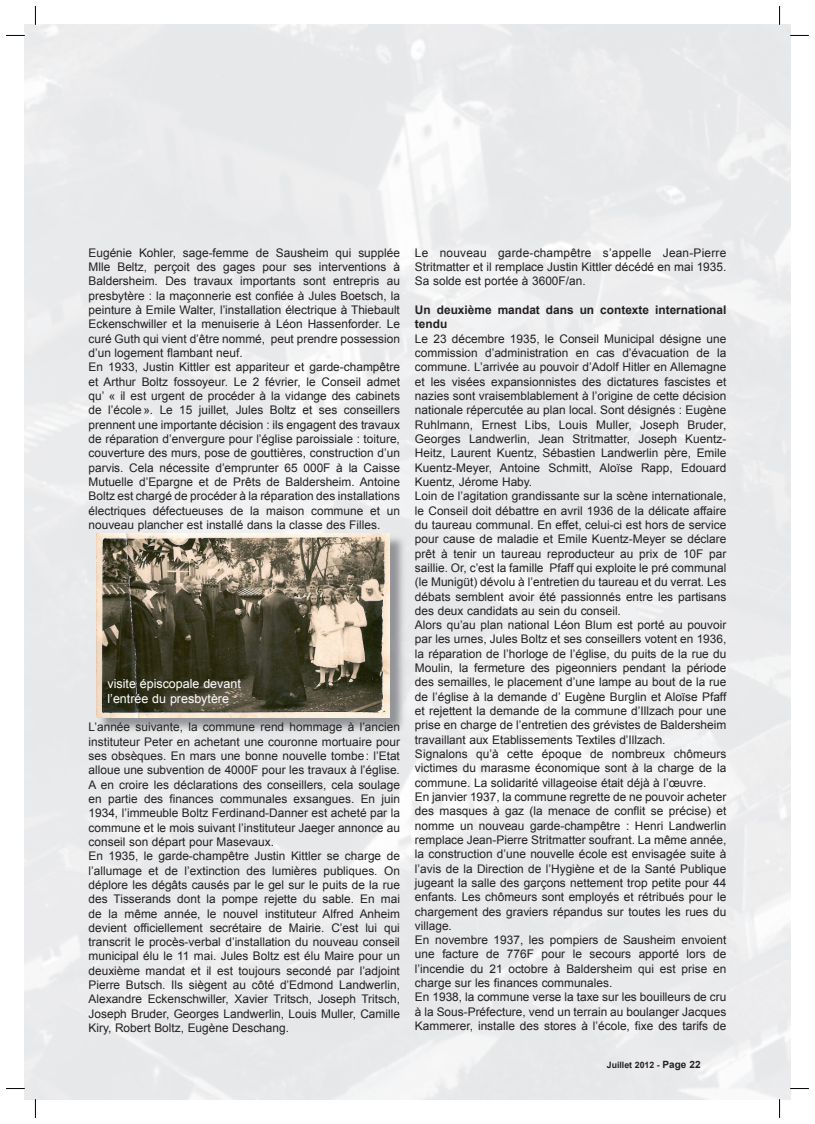
<style>
.page{position:relative;width:815px;height:1124px;background:#fff}
.page>*{position:absolute;margin:0;border:0;box-sizing:border-box;transform-origin:0 0}
.t1{font:12.5px/15px "Arial";color:#fff}
.t2{font:11.88px/14.2px "Arial";color:#231f20}
.t3{font:700 11.88px/14.2px "Arial";color:#231f20}
.t4{font:700 8.75px "Arial";color:#231f20}
.s1{font-size:10px}
</style>
<div class="page">
<img style="left:97px;top:533px;width:310px;height:201px">
<img style="left:97px;top:533px;width:293px;height:184px">
<svg style="left:6px;top:35px;width:19px;height:1px"></svg>
<svg style="left:790px;top:35px;width:19px;height:1px"></svg>
<svg style="left:6px;top:1087px;width:19px;height:2px"></svg>
<svg style="left:790px;top:1087px;width:19px;height:2px"></svg>
<svg style="left:35px;top:6px;width:1px;height:19px"></svg>
<svg style="left:35px;top:1098px;width:1px;height:19px"></svg>
<svg style="left:779px;top:6px;width:1px;height:19px"></svg>
<svg style="left:779px;top:1098px;width:1px;height:19px"></svg>
<p class="t2" style="left:89px;top:245px;width:313px">Eugénie Kohler, sage-femme de Sausheim qui supplée Mlle Beltz, perçoit des gages pour ses interventions à Baldersheim. Des travaux importants sont entrepris au presbytère : la maçonnerie est confiée à Jules Boetsch, la peinture à Emile Walter, l’installation électrique à Thiebault Eckenschwiller et la menuiserie à Léon Hassenforder. Le curé Guth qui vient d’être nommé, peut prendre possession d’un logement flambant neuf.<br>En 1933, Justin Kittler est appariteur et garde-champêtre et Arthur Boltz fossoyeur. Le 2 février, le Conseil admet qu’ « il est urgent de procéder à la vidange des cabinets de l’école ». Le 15 juillet, Jules Boltz et ses conseillers prennent une importante décision : ils engagent des travaux de réparation d’envergure pour l’église paroissiale : toiture, couverture des murs, pose de gouttières, construction d’un parvis. Cela nécessite d’emprunter 65 000F à la Caisse Mutuelle d’Epargne et de Prêts de Baldersheim. Antoine Boltz est chargé de procéder à la réparation des installations électriques défectueuses de la maison commune et un nouveau plancher est installé dans la classe des Filles.</p>
<p class="t1" style="left:107px;top:676px;width:135px">visite épiscopale devant l’entrée du presbytère</p>
<p class="t2" style="left:89px;top:720px;width:313px">L’année suivante, la commune rend hommage à l’ancien instituteur Peter en achetant une couronne mortuaire pour ses obsèques. En mars une bonne nouvelle tombe : l’Etat alloue une subvention de 4000F pour les travaux à l’église.<br>A en croire les déclarations des conseillers, cela soulage en partie des finances communales exsangues. En juin 1934, l’immeuble Boltz Ferdinand-Danner est acheté par la commune et le mois suivant l’instituteur Jaeger annonce au conseil son départ pour Masevaux.<br>En 1935, le garde-champêtre Justin Kittler se charge de l’allumage et de l’extinction des lumières publiques. On déplore les dégâts causés par le gel sur le puits de la rue des Tisserands dont la pompe rejette du sable. En mai de la même année, le nouvel instituteur Alfred Anheim devient officiellement secrétaire de Mairie. C’est lui qui transcrit le procès-verbal d’installation du nouveau conseil municipal élu le 11 mai. Jules Boltz est élu Maire pour un deuxième mandat et il est toujours secondé par l’adjoint Pierre Butsch. Ils siègent au côté d’Edmond Landwerlin, Alexandre Eckenschwiller, Xavier Tritsch, Joseph Tritsch, Joseph Bruder, Georges Landwerlin, Louis Muller, Camille Kiry, Robert Boltz, Eugène Deschang.</p>
<p class="t2" style="left:415px;top:245px;width:313px;text-align:justify">Le nouveau garde-champêtre s’appelle Jean-Pierre Stritmatter et il remplace Justin Kittler décédé en mai 1935.<br>Sa solde est portée à 3600F/an.</p>
<p class="t3" style="left:415px;top:303px;width:313px">Un deuxième mandat dans un contexte international tendu</p>
<p class="t2" style="left:415px;top:331px;width:313px">Le 23 décembre 1935, le Conseil Municipal désigne une commission d’administration en cas d’évacuation de la commune. L’arrivée au pouvoir d’Adolf Hitler en Allemagne et les visées expansionnistes des dictatures fascistes et nazies sont vraisemblablement à l’origine de cette décision nationale répercutée au plan local. Sont désignés : Eugène Ruhlmann, Ernest Libs, Louis Muller, Joseph Bruder, Georges Landwerlin, Jean Stritmatter, Joseph Kuentz-Heitz, Laurent Kuentz, Sébastien Landwerlin père, Emile Kuentz-Meyer, Antoine Schmitt, Aloïse Rapp, Edouard Kuentz, Jérome Haby.<br>Loin de l’agitation grandissante sur la scène internationale, le Conseil doit débattre en avril 1936 de la délicate affaire du taureau communal. En effet, celui-ci est hors de service pour cause de maladie et Emile Kuentz-Meyer se déclare prêt à tenir un taureau reproducteur au prix de 10F par saillie. Or, c’est la famille Pfaff qui exploite le pré communal (le Munigüt) dévolu à l’entretien du taureau et du verrat. Les débats semblent avoir été passionnés entre les partisans des deux candidats au sein du conseil.<br>Alors qu’au plan national Léon Blum est porté au pouvoir par les urnes, Jules Boltz et ses conseillers votent en 1936, la réparation de l’horloge de l’église, du puits de la rue du Moulin, la fermeture des pigeonniers pendant la période des semailles, le placement d’une lampe au bout de la rue de l’église à la demande d’ Eugène Burglin et Aloïse Pfaff et rejettent la demande de la commune d’Illzach pour une prise en charge de l’entretien des grévistes de Baldersheim travaillant aux Etablissements Textiles d’Illzach.<br>Signalons qu’à cette époque de nombreux chômeurs victimes du marasme économique sont à la charge de la commune. La solidarité villageoise était déjà à l’œuvre.<br>En janvier 1937, la commune regrette de ne pouvoir acheter des masques à gaz (la menace de conflit se précise) et nomme un nouveau garde-champêtre : Henri Landwerlin remplace Jean-Pierre Stritmatter soufrant. La même année, la construction d’une nouvelle école est envisagée suite à l’avis de la Direction de l’Hygiène et de la Santé Publique jugeant la salle des garçons nettement trop petite pour 44 enfants. Les chômeurs sont employés et rétribués pour le chargement des graviers répandus sur toutes les rues du village.<br>En novembre 1937, les pompiers de Sausheim envoient une facture de 776F pour le secours apporté lors de l’incendie du 21 octobre à Baldersheim qui est prise en charge sur les finances communales.<br>En 1938, la commune verse la taxe sur les bouilleurs de cru à la Sous-Préfecture, vend un terrain au boulanger Jacques Kammerer, installe des stores à l’école, fixe des tarifs de</p>
<p class="t4" style="left:607px;top:1060px;width:95px">Juillet 2012 - <span class="s1">Page 22</span></p>
</div>
